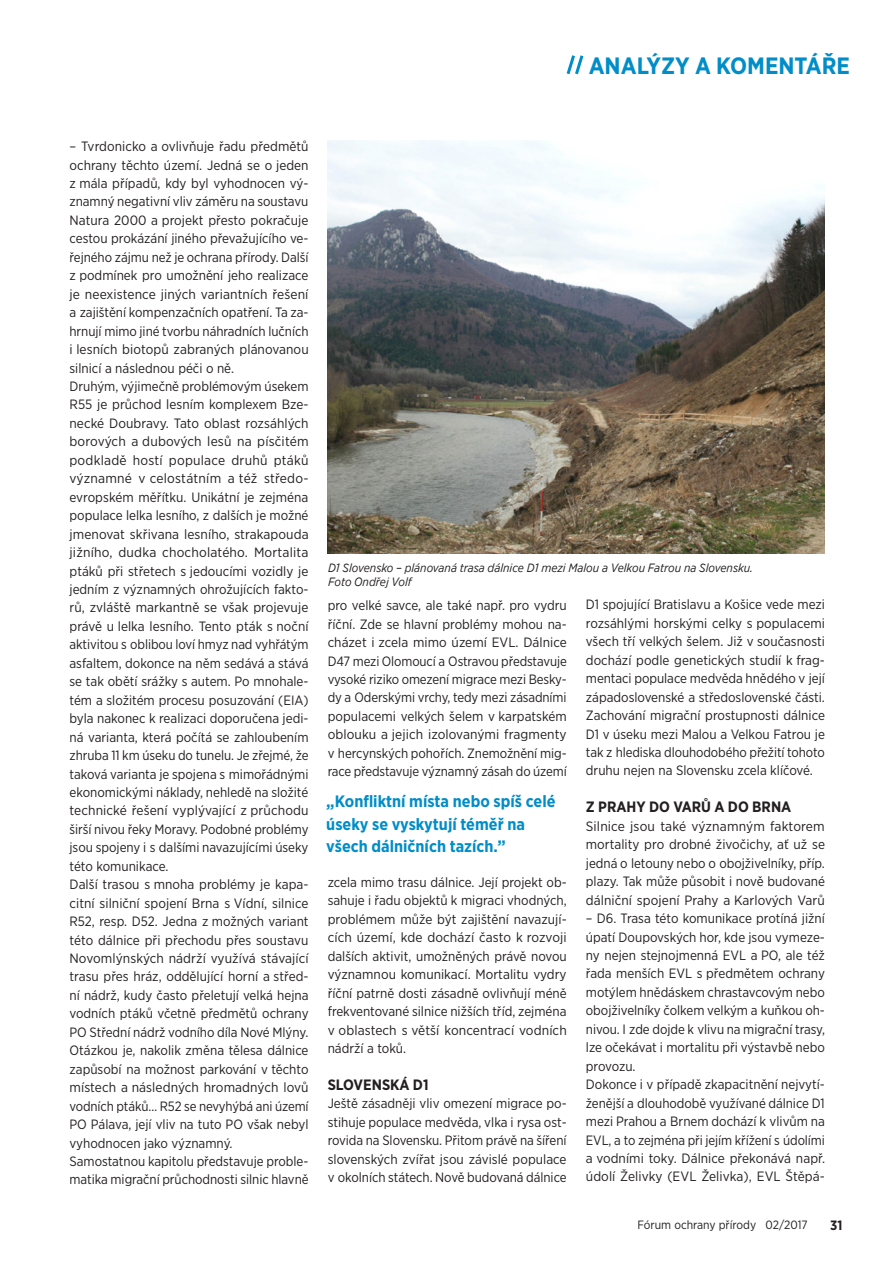
<style>
.page{position:relative;width:893px;height:1263px;background:#fff}
.page>*{position:absolute;margin:0;border:0;box-sizing:border-box;transform-origin:0 0}
.t1{font:700 23.55px "Gotham Narrow";color:#008dc8}
.t2{font:700 16.5px/22.5px "Gotham Narrow";color:#008dc8}
.t3{font:700 15px "Gotham Narrow";color:#231f20}
.t4{font:13.5px/18.5px "Gotham Narrow";color:#231f20;text-align:justify}
.t5{font:700 13.5px "Gotham Narrow";color:#231f20}
.t6{font:italic 12px/13.5px "Gotham Narrow";color:#231f20}
.t7{font:12px "Gotham Narrow";color:#231f20}
</style>
<div class="page">
<img style="left:328px;top:140px;width:497px;height:413px">
<svg style="left:566px;top:55px;width:18px;height:20px"></svg>
<p class="t1" style="left:589px;top:51px;width:263px">ANALÝZY A KOMENTÁŘE</p>
<p class="t4" style="left:70px;top:137px;width:241px">– Tvrdonicko a ovlivňuje řadu předmětů ochrany těchto území. Jedná se o jeden z mála případů, kdy byl vyhodnocen vý&shy;znamný negativní vliv záměru na soustavu Natura 2000 a projekt přesto pokračuje cestou prokázání jiného převažujícího ve&shy;řejného zájmu než je ochrana přírody. Další z podmínek pro umožnění jeho realizace je neexistence jiných variantních řešení a zajištění kompenzačních opatření. Ta za&shy;hrnují mimo jiné tvorbu náhradních lučních i lesních biotopů zabraných plánovanou silnicí a následnou péči o ně.</p>
<p class="t4" style="left:70px;top:377px;width:241px">Druhým, výjimečně problémovým úsekem R55 je průchod lesním komplexem Bze&shy;necké Doubravy. Tato oblast rozsáhlých borových a dubových lesů na písčitém podkladě hostí populace druhů ptáků významné v celostátním a též středo&shy;evropském měřítku. Unikátní je zejména populace lelka lesního, z dalších je možné jmenovat skřivana lesního, strakapouda jižního, dudka chocholatého. Mortalita ptáků při střetech s jedoucími vozidly je jedním z významných ohrožujících fakto&shy;rů, zvláště markantně se však projevuje právě u lelka lesního. Tento pták s noční aktivitou s oblibou loví hmyz nad vyhřátým asfaltem, dokonce na něm sedává a stává se tak obětí srážky s autem. Po mnohale&shy;tém a složitém procesu posuzování (EIA) byla nakonec k realizaci doporučena jedi&shy;ná varianta, která počítá se zahloubením zhruba 11 km úseku do tunelu. Je zřejmé, že taková varianta je spojena s mimořádnými ekonomickými náklady, nehledě na složité technické řešení vyplývající z průchodu širší nivou řeky Moravy. Podobné problémy jsou spojeny i s dalšími navazujícími úseky této komunikace.</p>
<p class="t4" style="left:70px;top:875px;width:241px">Další trasou s mnoha problémy je kapa&shy;citní silniční spojení Brna s Vídní, silnice R52, resp. D52. Jedna z možných variant této dálnice při přechodu přes soustavu Novomlýnských nádrží využívá stávající trasu přes hráz, oddělující horní a střed&shy;ní nádrž, kudy často přeletují velká hejna vodních ptáků včetně předmětů ochrany PO Střední nádrž vodního díla Nové Mlýny.<br>Otázkou je, nakolik změna tělesa dálnice zapůsobí na možnost parkování v těchto místech a následných hromadných lovů vodních ptáků… R52 se nevyhýbá ani území PO Pálava, její vliv na tuto PO však nebyl vyhodnocen jako významný.</p>
<p class="t4" style="left:70px;top:1152px;width:241px">Samostatnou kapitolu představuje proble&shy;matika migrační průchodnosti silnic hlavně</p>
<p class="t6" style="left:328px;top:561px;width:426px">D1 Slovensko – plánovaná trasa dálnice D1 mezi Malou a Velkou Fatrou na Slovensku.<br>Foto Ondřej Volf</p>
<p class="t4" style="left:328px;top:596px;width:241px">pro velké savce, ale také např. pro vydru říční. Zde se hlavní problémy mohou na&shy;cházet i zcela mimo území EVL. Dálnice D47 mezi Olomoucí a Ostravou představuje vysoké riziko omezení migrace mezi Besky&shy;dy a Oderskými vrchy, tedy mezi zásadními populacemi velkých šelem v karpatském oblouku a jejich izolovanými fragmenty v hercynských pohořích. Znemožnění mig&shy;race představuje významný zásah do území</p>
<p class="t2" style="left:326px;top:790px;width:231px">„Konfliktní místa nebo spíš celé úseky se vyskytují téměř na všech dálničních tazích.”</p>
<p class="t4" style="left:328px;top:873px;width:241px">zcela mimo trasu dálnice. Její projekt ob&shy;sahuje i řadu objektů k migraci vhodných, problémem může být zajištění navazují&shy;cích území, kde dochází často k rozvoji dalších aktivit, umožněných právě novou významnou komunikací. Mortalitu vydry říční patrně dosti zásadně ovlivňují méně frekventované silnice nižších tříd, zejména v oblastech s větší koncentrací vodních nádrží a toků.</p>
<p class="t3" style="left:328px;top:1075px;width:102px">SLOVENSKÁ D1</p>
<p class="t4" style="left:328px;top:1094px;width:241px">Ještě zásadněji vliv omezení migrace po&shy;stihuje populace medvěda, vlka i rysa ost&shy;rovida na Slovensku. Přitom právě na šíření slovenských zvířat jsou závislé populace v okolních státech. Nově budovaná dálnice</p>
<p class="t4" style="left:586px;top:595px;width:241px">D1 spojující Bratislavu a Košice vede mezi rozsáhlými horskými celky s populacemi všech tří velkých šelem. Již v současnosti dochází podle genetických studií k frag&shy;mentaci populace medvěda hnědého v její západoslovenské a středoslovenské části.<br>Zachování migrační prostupnosti dálnice D1 v úseku mezi Malou a Velkou Fatrou je tak z hlediska dlouhodobého přežití tohoto druhu nejen na Slovensku zcela klíčové.</p>
<p class="t3" style="left:586px;top:797px;width:207px">Z PRAHY DO VARŮ A DO BRNA</p>
<p class="t4" style="left:586px;top:816px;width:241px">Silnice jsou také významným faktorem mortality pro drobné živočichy, ať už se jedná o letouny nebo o obojživelníky, příp. plazy. Tak může působit i nově budované dálniční spojení Prahy a Karlových Varů</p>
<p class="t4" style="left:586px;top:909px;width:241px">– D6. Trasa této komunikace protíná jižní úpatí Doupovských hor, kde jsou vymeze&shy;ny nejen stejnojmenná EVL a PO, ale též řada menších EVL s předmětem ochrany motýlem hnědáskem chrastavcovým nebo obojživelníky čolkem velkým a kuňkou oh&shy;nivou. I zde dojde k vlivu na migrační trasy, lze očekávat i mortalitu při výstavbě nebo provozu.</p>
<p class="t4" style="left:586px;top:1075px;width:241px">Dokonce i v případě zkapacitnění nejvytí&shy;ženější a dlouhodobě využívané dálnice D1 mezi Prahou a Brnem dochází k vlivům na EVL, a to zejména při jejím křížení s údolími a vodními toky. Dálnice překonává např. údolí Želivky (EVL Želivka), EVL Štěpá-</p>
<p class="t7" style="left:637px;top:1217px;width:172px">Fórum ochrany přírody 02/2017</p>
<p class="t5" style="left:830px;top:1216px;width:14px">31</p>
</div>
